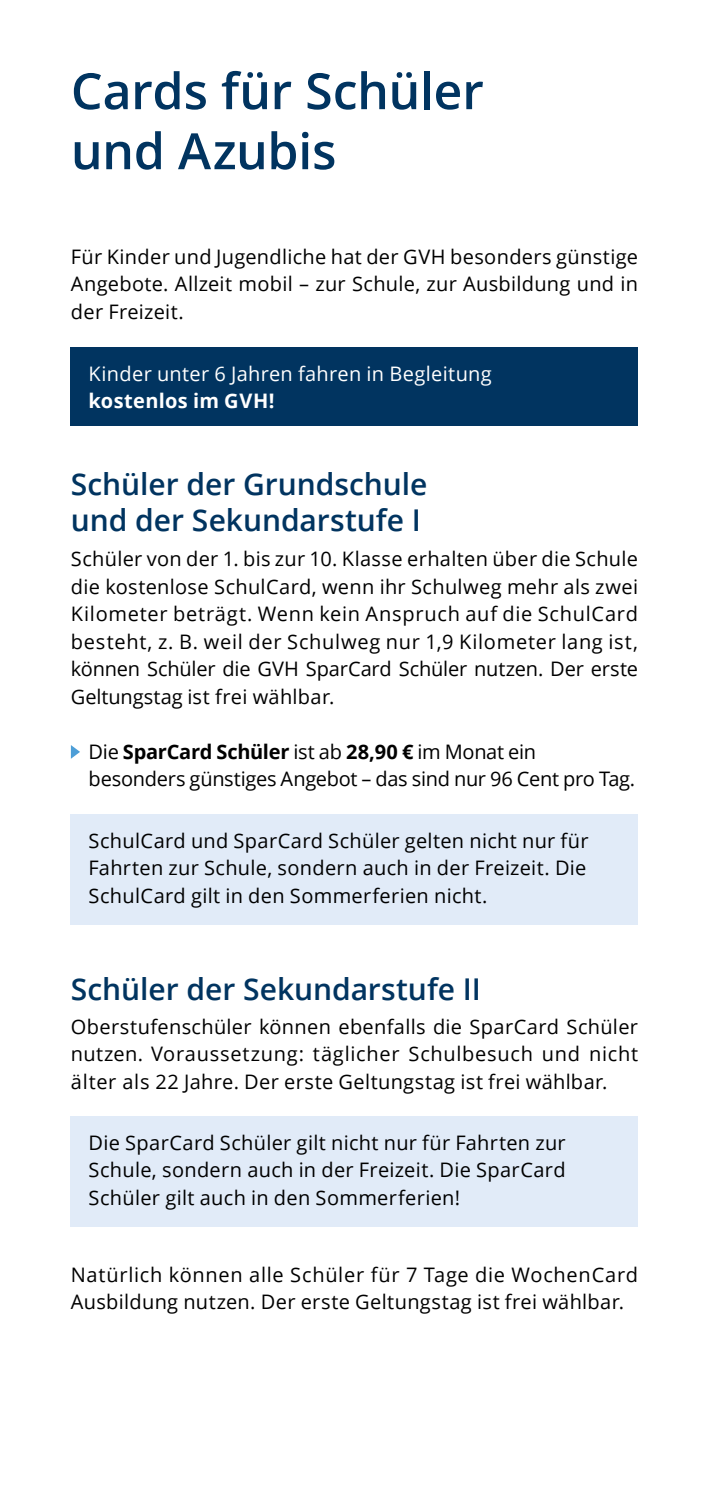
<style>
.page{position:relative;width:709px;height:1489px;background:#fff}
.page>*{position:absolute;margin:0;border:0;box-sizing:border-box;transform-origin:0 0}
.t1{font:600 50px/60px "Open Sans";letter-spacing:-.005em;color:#013460}
.t2{font:600 30px/36px "Open Sans";color:#013460}
.t3{font:20px/27.5px "Open Sans";letter-spacing:.015em;color:#000;text-align:justify}
.t4{font:20px/27.5px "Open Sans";letter-spacing:-.015em;color:#000}
.t5{font:20px "Open Sans";letter-spacing:.015em;color:#fff}
.t6{font:700 20px "Open Sans";letter-spacing:.02em;color:#fff}
.s1{font-weight:700}
</style>
<div class="page">
<svg style="left:71px;top:745px;width:9px;height:13px"></svg>
<div style="left:71px;top:814px;width:567px;height:110px;background:#e1ebf8"></div>
<div style="left:71px;top:1116px;width:567px;height:110px;background:#e1ebf8"></div>
<div style="left:71px;top:348px;width:567px;height:78px;background:#013460"></div>
<h1 class="t1" style="left:71px;top:60px;width:414px">Cards für Schüler und Azubis</h1>
<p class="t3" style="left:71px;top:242px;width:568px">Für Kinder und Jugendliche hat der GVH besonders günstige Angebote. Allzeit mobil – zur Schule, zur Ausbildung und in der Freizeit.</p>
<p class="t5" style="left:89px;top:360px;width:405px">Kinder unter 6 Jahren fahren in Begleitung</p>
<p class="t6" style="left:89px;top:387px;width:187px">kostenlos im GVH!</p>
<h2 class="t2" style="left:71px;top:466px;width:358px">Schüler der Grundschule und der Sekundarstufe I</h2>
<p class="t3" style="left:71px;top:544px;width:568px">Schüler von der 1. bis zur 10. Klasse erhalten über die Schule die kostenlose SchulCard, wenn ihr Schulweg mehr als zwei Kilometer beträgt. Wenn kein Anspruch auf die SchulCard besteht, z. B. weil der Schulweg nur 1,9 Kilometer lang ist, können Schüler die GVH SparCard Schüler nutzen. Der erste Geltungstag ist frei wählbar.</p>
<p class="t4" style="left:89px;top:737px;width:548px">Die <span class="s1">SparCard Schüler</span> ist ab <span class="s1">28,90 €</span> im Monat ein besonders günstiges Angebot – das sind nur 96 Cent pro Tag.</p>
<p class="t3" style="left:89px;top:826px;width:501px">SchulCard und SparCard Schüler gelten nicht nur für Fahrten zur Schule, sondern auch in der Freizeit. Die SchulCard gilt in den Sommerferien nicht.</p>
<h2 class="t2" style="left:71px;top:970px;width:412px">Schüler der Sekundarstufe II</h2>
<p class="t3" style="left:71px;top:1012px;width:568px">Oberstufenschüler können ebenfalls die SparCard Schüler nutzen. Voraussetzung: täglicher Schulbesuch und nicht älter als 22 Jahre. Der erste Geltungstag ist frei wählbar.</p>
<p class="t3" style="left:89px;top:1127px;width:478px">Die SparCard Schüler gilt nicht nur für Fahrten zur Schule, sondern auch in der Freizeit. Die SparCard Schüler gilt auch in den Sommerferien!</p>
<p class="t3" style="left:71px;top:1259px;width:568px">Natürlich können alle Schüler für 7 Tage die WochenCard<br>Ausbildung nutzen. Der erste Geltungstag ist frei wählbar.</p>
</div>
